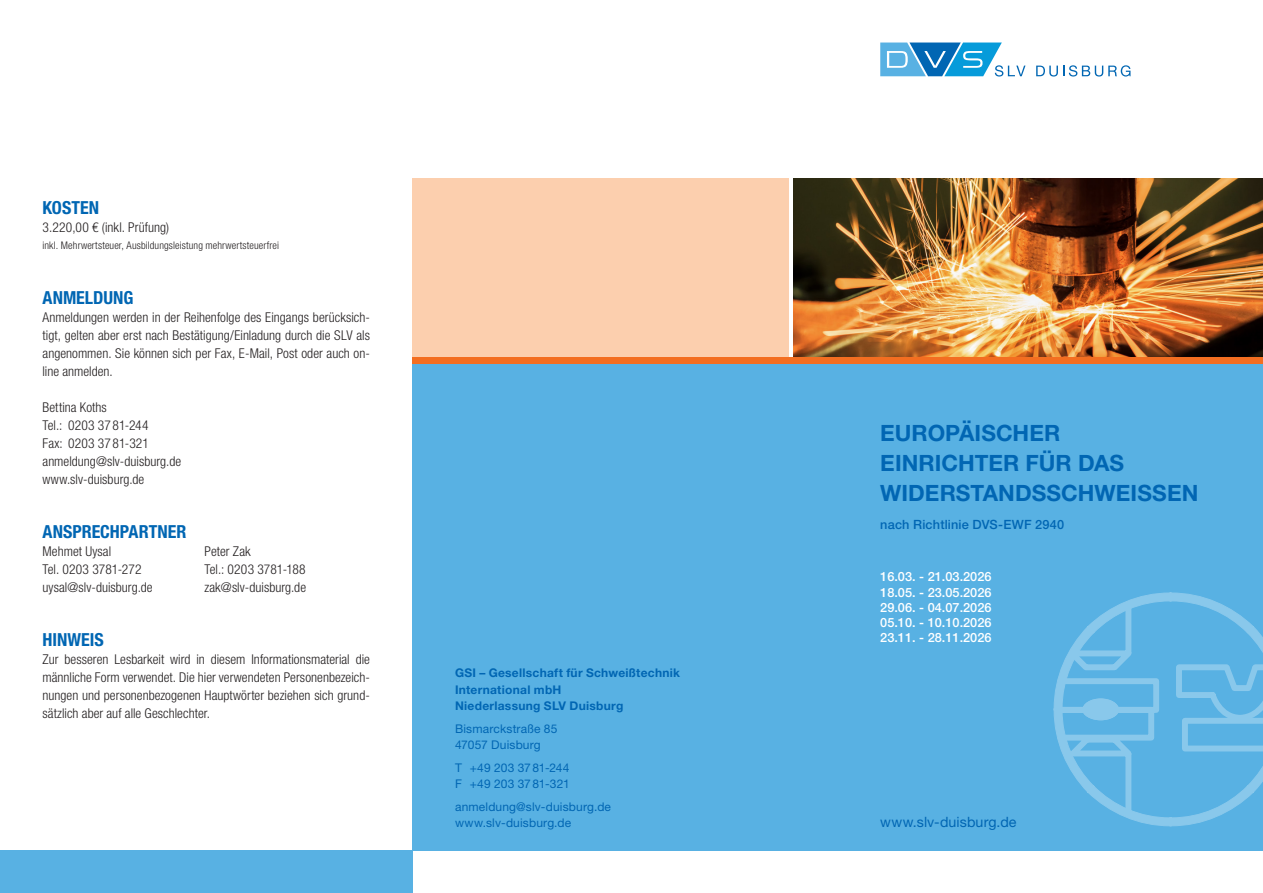
<style>
.page{position:relative;width:1263px;height:893px;background:#fff}
.page>*{position:absolute;margin:0;border:0;box-sizing:border-box;transform-origin:0 0}
.t1{font:700 22.5px/30px "Helvetica Neue LT Std";color:#0166b3}
.t2{font:700 condensed 18px "Helvetica Neue LT Std";color:#0166b3}
.t3{font:14.25px "Helvetica Neue LT Std";letter-spacing:.005em;color:#0166b3}
.t4{font:300 condensed 13.5px/18px "Helvetica Neue LT Std";letter-spacing:.005em;color:#231f20;text-align:justify}
.t5{font:500 12.75px/15.3px "Helvetica Neue LT Std";color:#fff;text-align:justify}
.t6{font:500 12.75px "Helvetica Neue LT Std";letter-spacing:.015em;color:#0166b3}
.t7{font:12px/16.5px "Helvetica Neue LT Std";letter-spacing:.015em;color:#0166b3}
.t8{font:700 12px/16.5px "Helvetica Neue LT Std";letter-spacing:.025em;color:#0166b3}
.t9{font:300 condensed 10.5px "Helvetica Neue LT Std";letter-spacing:.01em;color:#231f20}
</style>
<div class="page">
<img style="left:793px;top:179px;width:470px;height:178px">
<div style="left:412px;top:357px;width:851px;height:493px;background:#58b1e3"></div>
<div style="left:412px;top:179px;width:377px;height:178px;background:#fccfae"></div>
<div style="left:0;top:850px;width:412px;height:43px;background:#58b1e3"></div>
<svg style="left:1036px;top:65px;width:94px;height:12px"></svg>
<svg style="left:880px;top:43px;width:145px;height:34px"></svg>
<div style="left:412px;top:357px;width:851px;height:7px;background:#f36e21"></div>
<svg style="left:1133px;top:592px;width:76px;height:234px"></svg>
<svg style="left:1053px;top:599px;width:210px;height:221px"></svg>
<div style="left:1083px;top:699px;width:35px;height:21px;background:#89c8eb;border-radius:50%"></div>
<div style="left:1082px;top:698px;width:37px;height:22px;border:1px solid #fff;border-radius:50%"></div>
<div style="left:1083px;top:699px;width:35px;height:21px;border:1px solid #fff;border-radius:50%"></div>
<svg style="left:1173px;top:660px;width:90px;height:62px"></svg>
<h2 class="t2" style="left:43px;top:197px;width:58px">KOSTEN</h2>
<p class="t4" style="left:43px;top:218px;width:128px">3.220,00 € (inkl. Prüfung)</p>
<p class="t9" style="left:43px;top:239px;width:238px">inkl. Mehrwertsteuer, Ausbildungsleistung mehrwertsteuerfrei</p>
<h2 class="t2" style="left:43px;top:287px;width:93px">ANMELDUNG</h2>
<p class="t4" style="left:43px;top:308px;width:329px">Anmeldungen werden in der Reihenfolge des Eingangs berücksich&shy;tigt, gelten aber erst nach Bestätigung/Einladung durch die SLV als angenommen. Sie können sich per Fax, E-Mail, Post oder auch on&shy;line anmelden.</p>
<p class="t4" style="left:43px;top:398px;width:140px;text-align:left">Bettina Koths<br>Tel.: 0203 37 81-244<br>Fax: 0203 37 81-321 anmeldung@slv-duisburg.de www.slv-duisburg.de</p>
<h2 class="t2" style="left:43px;top:521px;width:145px">ANSPRECHPARTNER</h2>
<p class="t4" style="left:43px;top:542px;width:70px">Mehmet Uysal</p>
<p class="t4" style="left:205px;top:542px;width:48px">Peter Zak</p>
<p class="t4" style="left:43px;top:560px;width:100px">Tel. 0203 3781-272</p>
<p class="t4" style="left:205px;top:560px;width:103px">Tel.: 0203 3781-188</p>
<p class="t4" style="left:43px;top:578px;width:112px">uysal@slv-duisburg.de</p>
<p class="t4" style="left:205px;top:578px;width:103px">zak@slv-duisburg.de</p>
<h2 class="t2" style="left:43px;top:629px;width:63px">HINWEIS</h2>
<p class="t4" style="left:43px;top:650px;width:329px">Zur besseren Lesbarkeit wird in diesem Informationsmaterial die männliche Form verwendet. Die hier verwendeten Personenbezeich&shy;nungen und personenbezogenen Hauptwörter beziehen sich grund&shy;sätzlich aber auf alle Geschlechter.</p>
<p class="t8" style="left:455px;top:664px;width:227px">GSI – Gesellschaft für Schweißtechnik<br>International mbH<br>Niederlassung SLV Duisburg</p>
<p class="t7" style="left:455px;top:720px;width:104px">Bismarckstraße 85<br>47057 Duisburg</p>
<p class="t7" style="left:455px;top:759px;width:116px">T +49 203 3781-244<br>F +49 203 3781-321</p>
<p class="t7" style="left:455px;top:798px;width:158px">anmeldung@slv-duisburg.de www.slv-duisburg.de</p>
<h1 class="t1" style="left:880px;top:418px;width:320px">EUROPÄISCHER<br>EINRICHTER FÜR DAS<br>WIDERSTANDSSCHWEISSEN</h1>
<p class="t6" style="left:880px;top:517px;width:185px">nach Richtlinie DVS-EWF 2940</p>
<p class="t5" style="left:880px;top:569px;width:113px">16.03. - 21.03.2026<br>18.05. - 23.05.2026<br>29.06. - 04.07.2026<br>05.10. - 10.10.2026<br>23.11. - 28.11.2026</p>
<p class="t3" style="left:880px;top:813px;width:138px">www.slv-duisburg.de</p>
</div>
